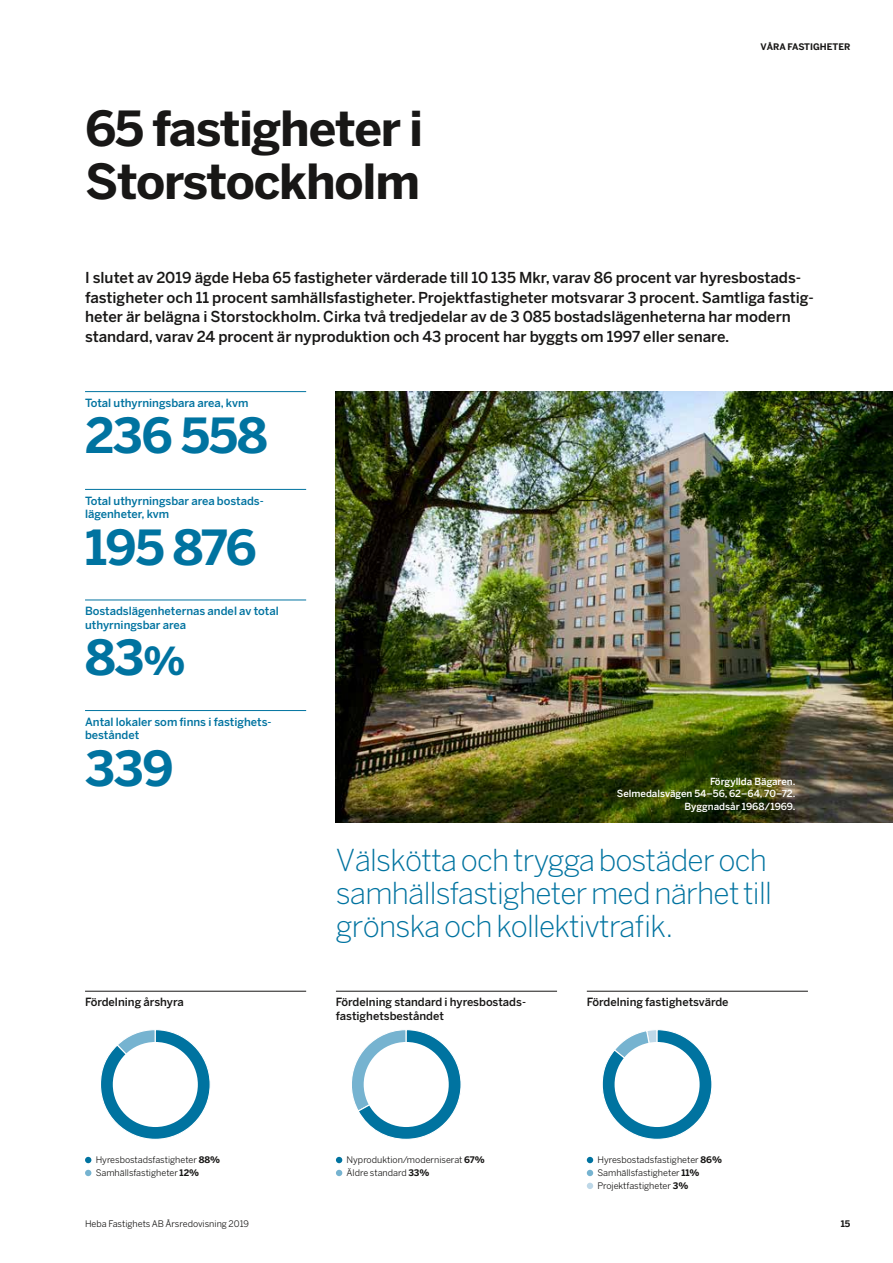
<style>
.page{position:relative;width:893px;height:1263px;background:#fff}
.page>*{position:absolute;margin:0;border:0;box-sizing:border-box;transform-origin:0 0}
.t1{font:700 48px/52.5px "Benton Sans";letter-spacing:-.025em;color:#181716}
.t2{font:700 48px "Benton Sans";letter-spacing:-.025em;color:#0073a0}
.t3{font:300 30px/33px "Benton Sans";letter-spacing:-.025em;color:#0073a0}
.t4{font:500 15px/19.5px "Benton Sans";color:#181716}
.t5{font:500 11.25px/13.5px "Benton Sans";color:#0073a0}
.t6{font:500 11.25px/13.5px "Benton Sans";color:#181716}
.t7{font:500 9.75px/12.8px "Benton Sans";color:#fff;text-align:right}
.t8{font:9px/12.9px "Benton Sans";color:#181716}
.t9{font:700 9px "Benton Sans";color:#181716}
.s1{font-size:38.4px}
.s2{font-weight:700}
</style>
<div class="page">
<img style="left:336px;top:391px;width:557px;height:432px">
<hr style="left:85px;top:391px;width:221px;height:1px;background:#0073a0">
<hr style="left:85px;top:489px;width:221px;height:1px;background:#0073a0">
<hr style="left:85px;top:600px;width:221px;height:1px;background:#0073a0">
<hr style="left:85px;top:710px;width:221px;height:1px;background:#0073a0">
<hr style="left:587px;top:991px;width:221px;height:1px;background:#181716">
<svg style="left:587px;top:1157px;width:6px;height:6px"></svg>
<svg style="left:587px;top:1170px;width:6px;height:6px"></svg>
<svg style="left:587px;top:1183px;width:6px;height:6px"></svg>
<hr style="left:336px;top:991px;width:221px;height:1px;background:#181716">
<svg style="left:336px;top:1157px;width:6px;height:6px"></svg>
<svg style="left:336px;top:1170px;width:6px;height:6px"></svg>
<svg style="left:352px;top:1029px;width:109px;height:111px"></svg>
<div style="left:364px;top:1042px;width:85px;height:85px;background:#fff;border-radius:50%"></div>
<svg style="left:602px;top:1029px;width:110px;height:111px"></svg>
<div style="left:615px;top:1042px;width:85px;height:85px;background:#fff;border-radius:50%"></div>
<hr style="left:85px;top:991px;width:221px;height:1px;background:#181716">
<svg style="left:85px;top:1157px;width:6px;height:6px"></svg>
<svg style="left:85px;top:1170px;width:6px;height:6px"></svg>
<svg style="left:100px;top:1029px;width:110px;height:111px"></svg>
<div style="left:113px;top:1042px;width:85px;height:85px;background:#fff;border-radius:50%"></div>
<h1 class="t1" style="left:85px;top:102px;width:340px">65 fastigheter i<br>Storstockholm</h1>
<p class="t9" style="left:761px;top:41px;width:56px">Våra fastighe</p>
<p class="t9" style="left:833px;top:41px;width:19px">ter</p>
<p class="t4" style="left:85px;top:268px;width:730px">I slutet av 2019 ägde Heba 65 fastigheter värderade till 10 135 Mkr, varav 86 procent var hyresbostads&shy;fastigheter och 11 procent samhällsfastigheter. Projektfastigheter motsvarar 3 procent. Samtliga fastig&shy;heter är belägna i Storstockholm. Cirka två tredjedelar av de 3 085 bostadslägenheterna har modern standard, varav 24 procent är nyproduktion och 43 procent har byggts om 1997 eller senare.</p>
<p class="t5" style="left:85px;top:396px;width:165px">Total uthyrningsbara area, kvm</p>
<h1 class="t2" style="left:85px;top:407px;width:184px">236 558</h1>
<p class="t5" style="left:85px;top:494px;width:180px">Total uthyrningsbar area bostads&shy;lägenheter, kvm</p>
<h1 class="t2" style="left:85px;top:519px;width:173px">195 876</h1>
<p class="t5" style="left:85px;top:604px;width:195px">Bostadslägenheternas andel av total uthyrningsbar area</p>
<h1 class="t2" style="left:85px;top:629px;width:102px">83<span class="s1">%</span></h1>
<p class="t5" style="left:85px;top:715px;width:188px">Antal lokaler som finns i fastighets&shy;beståndet</p>
<h1 class="t2" style="left:85px;top:740px;width:90px">339</h1>
<p class="t6" style="left:85px;top:996px;width:100px">Fördelning årshyra</p>
<p class="t8" style="left:96px;top:1153px;width:126px">Hyresbostadsfastigheter <span class="s2">88%<br></span>Samhällsfastigheter <span class="s2">12%</span></p>
<p class="t7" style="left:617px;top:775px;width:180px">Förgyllda Bägaren.<br>Selmedalsvägen 54–56, 62–64, 70–72.<br>Byggnadsår 1968/1969.</p>
<h2 class="t3" style="left:336px;top:843px;width:437px">Välskötta och trygga bostäder och samhällsfastigheter med närhet till grönska och kollektivtrafik.</h2>
<p class="t6" style="left:336px;top:996px;width:192px">Fördelning standard i hyresbostads&shy;fastighetsbeståndet</p>
<p class="t8" style="left:347px;top:1153px;width:140px">Nyproduktion/moderniserat <span class="s2">67%<br></span>Äldre standard <span class="s2">33%</span></p>
<p class="t6" style="left:587px;top:996px;width:143px">Fördelning fastighetsvärde</p>
<p class="t8" style="left:597px;top:1153px;width:126px">Hyresbostadsfastigheter <span class="s2">86%<br></span>Samhällsfastigheter <span class="s2">11%<br></span>Projektfastigheter <span class="s2">3%</span></p>
<p class="t8" style="left:85px;top:1217px;width:166px">Heba Fastighets AB Årsredovisning 2019</p>
<p class="t9" style="left:841px;top:1218px;width:11px">15</p>
</div>
